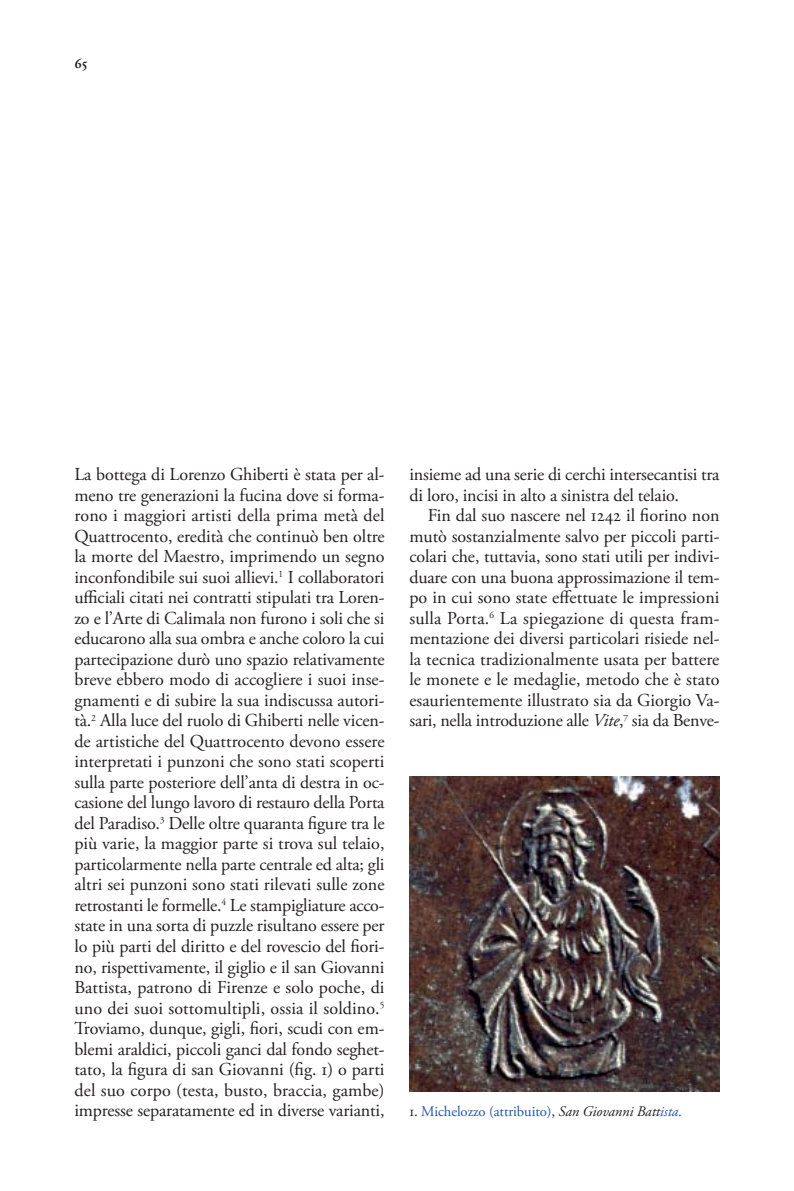
<style>
.page{position:relative;width:794px;height:1191px;background:#fff}
.page>*{position:absolute;margin:0;border:0;box-sizing:border-box;transform-origin:0 0}
.t1{font:18.2px/20.5px "Adobe Garamond Pro";letter-spacing:-.005em;color:#231f20;text-align:justify}
.t2{font:600 14.88px "Adobe Garamond Pro";color:#231f20}
.t3{font:14.7px "Adobe Garamond Pro";letter-spacing:-.01em;color:#2256a6}
.s1{font-style:italic}
.s2{color:#231f20}
.s3{font-style:italic;color:#231f20}
</style>
<div class="page">
<img style="left:409px;top:776px;width:310px;height:315px">
<p class="t2" style="left:74px;top:58px;width:15px">65</p>
<p class="t1" style="left:74px;top:465px;width:312px">La bottega di Lorenzo Ghiberti è stata per al&shy;meno tre generazioni la fucina dove si forma&shy;rono i maggiori artisti della prima metà del Quattrocento, eredità che continuò ben oltre la morte del Maestro, imprimendo un segno inconfondibile sui suoi allievi.<sup>1</sup> I collaboratori ufficiali citati nei contratti stipulati tra Loren&shy;zo e l’Arte di Calimala non furono i soli che si educarono alla sua ombra e anche coloro la cui partecipazione durò uno spazio relativamente breve ebbero modo di accogliere i suoi inse&shy;gnamenti e di subire la sua indiscussa autori&shy;tà.<sup>2</sup> Alla luce del ruolo di Ghiberti nelle vicen&shy;de artistiche del Quattrocento devono essere interpretati i punzoni che sono stati scoperti sulla parte posteriore dell’anta di destra in oc&shy;casione del lungo lavoro di restauro della Porta del Paradiso.<sup>3</sup> Delle oltre quaranta figure tra le più varie, la maggior parte si trova sul telaio, particolarmente nella parte centrale ed alta; gli altri sei punzoni sono stati rilevati sulle zone retrostanti le formelle.<sup>4</sup> Le stampigliature acco&shy;state in una sorta di puzzle risultano essere per lo più parti del diritto e del rovescio del fiori&shy;no, rispettivamente, il giglio e il san Giovanni Battista, patrono di Firenze e solo poche, di uno dei suoi sottomultipli, ossia il soldino.<sup>5<br></sup>Troviamo, dunque, gigli, fiori, scudi con em&shy;blemi araldici, piccoli ganci dal fondo seghet&shy;tato, la figura di san Giovanni (fig. 1) o parti del suo corpo (testa, busto, braccia, gambe) impresse separatamente ed in diverse varianti,</p>
<p class="t1" style="left:409px;top:465px;width:312px">insieme ad una serie di cerchi intersecantisi tra di loro, incisi in alto a sinistra del telaio.</p>
<p class="t1" style="left:409px;top:507px;width:312px;text-indent:18px">Fin dal suo nascere nel 1242 il fiorino non mutò sostanzialmente salvo per piccoli parti&shy;colari che, tuttavia, sono stati utili per indivi&shy;duare con una buona approssimazione il tem&shy;po in cui sono state effettuate le impressioni sulla Porta.<sup>6</sup> La spiegazione di questa fram&shy;mentazione dei diversi particolari risiede nel&shy;la tecnica tradizionalmente usata per battere le monete e le medaglie, metodo che è stato esaurientemente illustrato sia da Giorgio Va&shy;sari, nella introduzione alle <span class="s1">Vite</span>,<sup>7</sup> sia da Benve-</p>
<p class="t3" style="left:409px;top:1105px;width:274px"><span class="s2">1.</span> Michelozzo (attribuito)<span class="s2">,</span> <span class="s3">San Giovanni Batt</span><span class="s1">ista</span>.</p>
</div>
